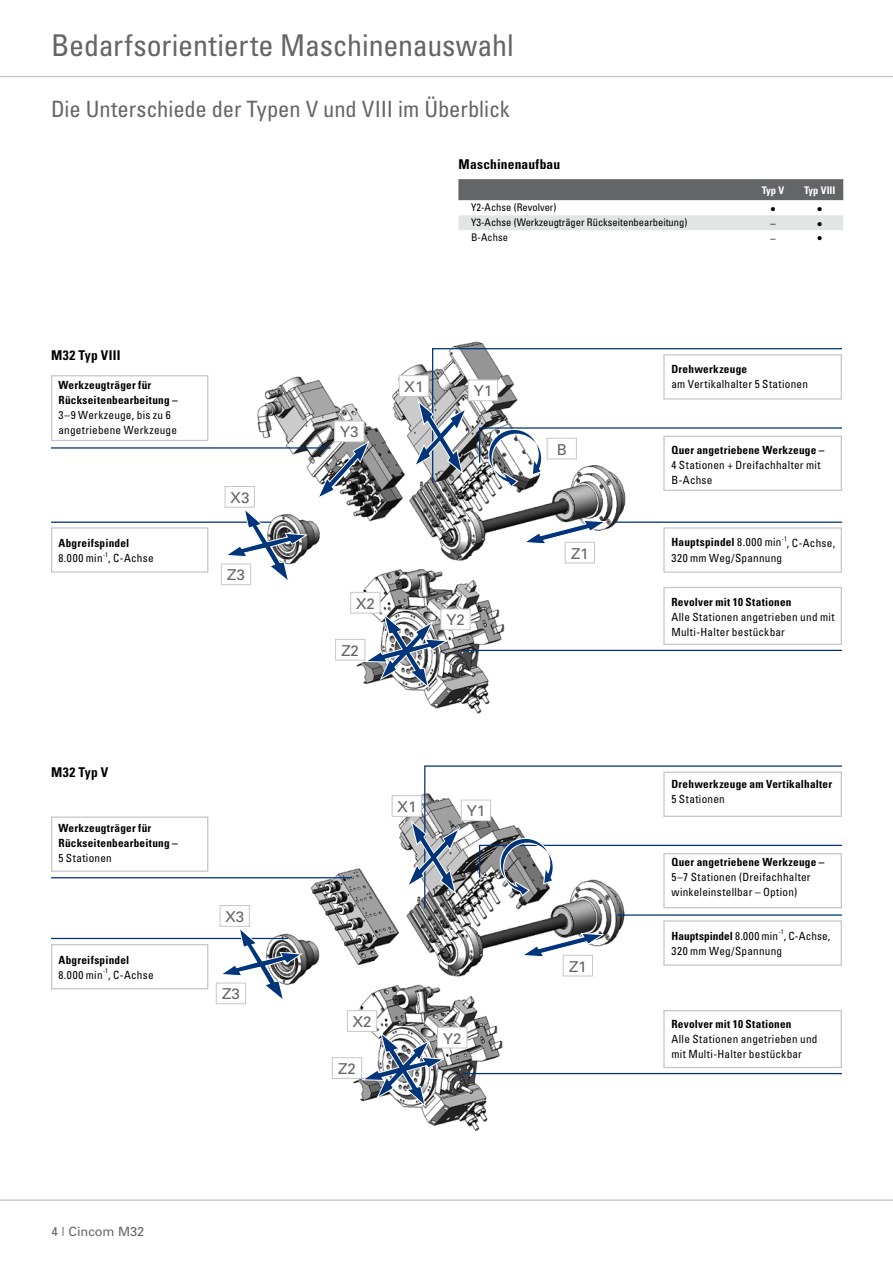
<style>
.page{position:relative;width:893px;height:1263px;background:#fff}
.page>*{position:absolute;margin:0;border:0;box-sizing:border-box;transform-origin:0 0}
.t1{font:condensed 30px "Univers";letter-spacing:-.005em;color:#646567}
.t2{font:condensed 22.5px "Univers";letter-spacing:-.005em;color:#646567}
.t3{font:15px "Univers";color:#646567}
.t4{font:700 condensed 13.5px "Univers";letter-spacing:.015em;color:#000}
.t5{font:condensed 13.5px "Univers";color:#000}
.t6{font:12.75px "Univers";color:#646567}
.t7{font:condensed 11.25px/15px "Univers";letter-spacing:.02em;color:#000}
.t8{font:700 condensed 11.25px/15px "Univers";letter-spacing:.02em;color:#000}
.t9{font:condensed 10.5px "Univers";color:#000}
.t10{font:700 condensed 10.5px "Univers";color:#fff}
.t11{font:condensed 6.6px "Univers";color:#000}
.s1{font-weight:400}
</style>
<div class="page">
<hr style="left:0;top:76px;width:893px;height:1px;background:#c6c7c8">
<hr style="left:0;top:1199px;width:893px;height:2px;background:#c6c7c8">
<img style="left:257px;top:341px;width:370px;height:373px">
<img style="left:239px;top:794px;width:395px;height:337px">
<hr style="left:462px;top:650px;width:380px;height:1px;background:#00357c">
<hr style="left:614px;top:521px;width:228px;height:2px;background:#00357c">
<hr style="left:51px;top:447px;width:280px;height:2px;background:#00357c">
<hr style="left:51px;top:521px;width:220px;height:2px;background:#00357c">
<svg style="left:431px;top:347px;width:411px;height:137px"></svg>
<div style="left:51px;top:375px;width:157px;height:66px;background:#fff;border:1px solid #c6c7c8"></div>
<div style="left:51px;top:816px;width:157px;height:56px;background:#fff;border:1px solid #c6c7c8"></div>
<div style="left:663px;top:436px;width:179px;height:55px;background:#fff;border:1px solid #c6c7c8"></div>
<div style="left:663px;top:587px;width:179px;height:58px;background:#fff;border:1px solid #c6c7c8"></div>
<div style="left:663px;top:527px;width:179px;height:46px;background:#fff;border:1px solid #c6c7c8"></div>
<svg style="left:478px;top:427px;width:364px;height:60px"></svg>
<div style="left:225px;top:486px;width:30px;height:22px;border:1px solid #c6c7c8"></div>
<div style="left:221px;top:563px;width:30px;height:22px;border:1px solid #c6c7c8"></div>
<div style="left:565px;top:542px;width:29px;height:21px;background:#fff"></div>
<div style="left:565px;top:542px;width:30px;height:21px;border:1px solid #c6c7c8"></div>
<div style="left:399px;top:376px;width:29px;height:20px;background:#fff"></div>
<div style="left:399px;top:375px;width:30px;height:22px;border:1px solid #c6c7c8"></div>
<div style="left:468px;top:380px;width:29px;height:21px;background:#fff"></div>
<div style="left:468px;top:379px;width:30px;height:22px;border:1px solid #c6c7c8"></div>
<div style="left:335px;top:421px;width:29px;height:21px;background:#fff"></div>
<div style="left:334px;top:421px;width:30px;height:21px;border:1px solid #c6c7c8"></div>
<svg style="left:223px;top:508px;width:86px;height:76px"></svg>
<svg style="left:316px;top:440px;width:54px;height:60px"></svg>
<svg style="left:413px;top:400px;width:55px;height:76px"></svg>
<svg style="left:521px;top:519px;width:85px;height:26px"></svg>
<svg style="left:363px;top:613px;width:87px;height:77px"></svg>
<div style="left:336px;top:639px;width:29px;height:21px;background:#fff"></div>
<div style="left:335px;top:639px;width:30px;height:22px;border:1px solid #c6c7c8"></div>
<div style="left:351px;top:592px;width:29px;height:21px;background:#fff"></div>
<div style="left:350px;top:592px;width:30px;height:21px;border:1px solid #c6c7c8"></div>
<div style="left:441px;top:609px;width:29px;height:21px;background:#fff"></div>
<div style="left:440px;top:608px;width:31px;height:22px;border:1px solid #c6c7c8"></div>
<div style="left:51px;top:527px;width:157px;height:46px;background:#fff;border:1px solid #c6c7c8"></div>
<div style="left:51px;top:944px;width:157px;height:45px;background:#fff;border:1px solid #c6c7c8"></div>
<div style="left:663px;top:354px;width:179px;height:46px;background:#fff;border:1px solid #c6c7c8"></div>
<hr style="left:462px;top:1073px;width:380px;height:1px;background:#00357c">
<hr style="left:617px;top:914px;width:225px;height:2px;background:#00357c">
<hr style="left:51px;top:877px;width:300px;height:1px;background:#00357c">
<hr style="left:51px;top:938px;width:237px;height:1px;background:#00357c">
<svg style="left:423px;top:765px;width:419px;height:145px"></svg>
<div style="left:663px;top:772px;width:179px;height:45px;background:#fff;border:1px solid #c6c7c8"></div>
<div style="left:663px;top:853px;width:179px;height:55px;background:#fff;border:1px solid #c6c7c8"></div>
<div style="left:663px;top:1010px;width:179px;height:58px;background:#fff;border:1px solid #c6c7c8"></div>
<div style="left:663px;top:920px;width:179px;height:46px;background:#fff;border:1px solid #c6c7c8"></div>
<svg style="left:478px;top:838px;width:364px;height:58px"></svg>
<div style="left:220px;top:905px;width:29px;height:21px;background:#fff"></div>
<div style="left:220px;top:905px;width:30px;height:22px;border:1px solid #c6c7c8"></div>
<div style="left:216px;top:982px;width:30px;height:22px;border:1px solid #c6c7c8"></div>
<svg style="left:218px;top:927px;width:86px;height:76px"></svg>
<div style="left:392px;top:796px;width:29px;height:20px;background:#fff"></div>
<div style="left:392px;top:795px;width:30px;height:22px;border:1px solid #c6c7c8"></div>
<div style="left:461px;top:800px;width:30px;height:21px;background:#fff"></div>
<div style="left:461px;top:799px;width:30px;height:22px;border:1px solid #c6c7c8"></div>
<svg style="left:406px;top:820px;width:55px;height:76px"></svg>
<div style="left:563px;top:955px;width:29px;height:21px;background:#fff"></div>
<div style="left:563px;top:955px;width:30px;height:21px;border:1px solid #c6c7c8"></div>
<svg style="left:519px;top:932px;width:85px;height:26px"></svg>
<svg style="left:360px;top:1032px;width:87px;height:76px"></svg>
<div style="left:332px;top:1058px;width:30px;height:20px;background:#fff"></div>
<div style="left:332px;top:1057px;width:30px;height:22px;border:1px solid #c6c7c8"></div>
<div style="left:347px;top:1011px;width:30px;height:20px;background:#fff"></div>
<div style="left:347px;top:1010px;width:30px;height:22px;border:1px solid #c6c7c8"></div>
<div style="left:438px;top:1027px;width:29px;height:21px;background:#fff"></div>
<div style="left:437px;top:1027px;width:30px;height:21px;border:1px solid #c6c7c8"></div>
<svg style="left:458px;top:179px;width:385px;height:51px"></svg>
<h1 class="t1" style="left:51px;top:26px;width:464px">Bedarfsorientierte Maschinenauswahl</h1>
<h2 class="t2" style="left:51px;top:95px;width:460px">Die Unterschiede der Typen V und VIII im Überblick</h2>
<p class="t4" style="left:459px;top:156px;width:103px">Maschinenaufbau</p>
<p class="t10" style="left:762px;top:184px;width:24px">Typ V</p>
<p class="t10" style="left:804px;top:184px;width:33px">Typ VIII</p>
<p class="t4" style="left:51px;top:347px;width:71px">M32 Typ VIII</p>
<p class="t8" style="left:58px;top:378px;width:121px">Werkzeugträger für<br>Rückseitenbearbeitung –</p>
<p class="t7" style="left:58px;top:407px;width:120px">3–9 Werkzeuge, bis zu 6 angetriebene Werkzeuge</p>
<p class="t8" style="left:58px;top:535px;width:72px">Abgreifspindel</p>
<p class="t7" style="left:58px;top:550px;width:46px">8.000 min</p>
<p class="t11" style="left:103px;top:550px;width:7px">-1</p>
<p class="t7" style="left:108px;top:550px;width:47px">, C-Achse</p>
<h3 class="t3" style="left:230px;top:488px;width:21px">X3</h3>
<h3 class="t3" style="left:227px;top:566px;width:19px">Z3</h3>
<p class="t4" style="left:51px;top:764px;width:59px">M32 Typ V</p>
<p class="t8" style="left:58px;top:820px;width:121px">Werkzeugträger für<br>Rückseitenbearbeitung –</p>
<p class="t7" style="left:58px;top:850px;width:55px">5 Stationen</p>
<p class="t8" style="left:58px;top:952px;width:72px">Abgreifspindel</p>
<p class="t7" style="left:58px;top:967px;width:46px">8.000 min</p>
<p class="t11" style="left:103px;top:967px;width:7px">-1</p>
<p class="t7" style="left:108px;top:967px;width:47px">, C-Achse</p>
<h3 class="t3" style="left:225px;top:907px;width:21px">X3</h3>
<h3 class="t3" style="left:222px;top:985px;width:19px">Z3</h3>
<p class="t6" style="left:51px;top:1223px;width:95px">4 | Cincom M32</p>
<p class="t9" style="left:471px;top:201px;width:87px">Y2-Achse (Revolver)</p>
<p class="t5" style="left:771px;top:200px;width:6px">•</p>
<p class="t5" style="left:818px;top:200px;width:6px">•</p>
<p class="t9" style="left:471px;top:216px;width:218px">Y3-Achse (Werkzeugträger Rückseitenbearbeitung)</p>
<p class="t9" style="left:770px;top:217px;width:7px">–</p>
<p class="t5" style="left:818px;top:215px;width:6px">•</p>
<p class="t9" style="left:471px;top:230px;width:38px">B-Achse</p>
<p class="t9" style="left:770px;top:232px;width:7px">–</p>
<p class="t5" style="left:818px;top:230px;width:6px">•</p>
<h3 class="t3" style="left:340px;top:423px;width:20px">Y3</h3>
<h3 class="t3" style="left:404px;top:377px;width:21px">X1</h3>
<h3 class="t3" style="left:474px;top:382px;width:20px">Y1</h3>
<h3 class="t3" style="left:356px;top:594px;width:21px">X2</h3>
<h3 class="t3" style="left:341px;top:641px;width:19px">Z2</h3>
<h3 class="t3" style="left:446px;top:611px;width:20px">Y2</h3>
<h3 class="t3" style="left:397px;top:797px;width:21px">X1</h3>
<h3 class="t3" style="left:467px;top:802px;width:20px">Y1</h3>
<h3 class="t3" style="left:352px;top:1012px;width:21px">X2</h3>
<h3 class="t3" style="left:338px;top:1059px;width:19px">Z2</h3>
<h3 class="t3" style="left:443px;top:1029px;width:20px">Y2</h3>
<h3 class="t3" style="left:557px;top:440px;width:12px">B</h3>
<h3 class="t3" style="left:571px;top:544px;width:19px">Z1</h3>
<h3 class="t3" style="left:569px;top:957px;width:19px">Z1</h3>
<p class="t8" style="left:671px;top:362px;width:77px">Drehwerkzeuge</p>
<p class="t7" style="left:671px;top:377px;width:138px">am Vertikalhalter 5 Stationen</p>
<p class="t8" style="left:671px;top:442px;width:155px">Quer angetriebene Werkzeuge –</p>
<p class="t7" style="left:671px;top:457px;width:151px">4 Stationen + Dreifachhalter mit<br>B-Achse</p>
<p class="t8" style="left:671px;top:535px;width:112px">Hauptspindel <span class="s1">8.000 min</span></p>
<p class="t11" style="left:782px;top:534px;width:7px">-1</p>
<p class="t7" style="left:787px;top:535px;width:50px">, C-Achse,</p>
<p class="t7" style="left:671px;top:550px;width:112px">320 mm Weg/Spannung</p>
<p class="t8" style="left:671px;top:594px;width:122px">Revolver mit 10 Stationen</p>
<p class="t7" style="left:671px;top:609px;width:165px">Alle Stationen angetrieben und mit<br>Multi-Halter bestückbar</p>
<p class="t8" style="left:671px;top:776px;width:162px">Drehwerkzeuge am Vertikalhalter</p>
<p class="t7" style="left:671px;top:791px;width:55px">5 Stationen</p>
<p class="t8" style="left:671px;top:854px;width:155px">Quer angetriebene Werkzeuge –</p>
<p class="t7" style="left:671px;top:869px;width:141px">5–7 Stationen (Dreifachhalter winkeleinstellbar – Option)</p>
<p class="t8" style="left:671px;top:928px;width:108px">Hauptspindel <span class="s1">8.000 min</span></p>
<p class="t11" style="left:779px;top:927px;width:7px">-1</p>
<p class="t7" style="left:784px;top:928px;width:48px">, C-Achse,</p>
<p class="t7" style="left:671px;top:943px;width:112px">320 mm Weg/Spannung</p>
<p class="t8" style="left:671px;top:1016px;width:122px">Revolver mit 10 Stationen</p>
<p class="t7" style="left:671px;top:1031px;width:148px">Alle Stationen angetrieben und mit Multi-Halter bestückbar</p>
</div>
